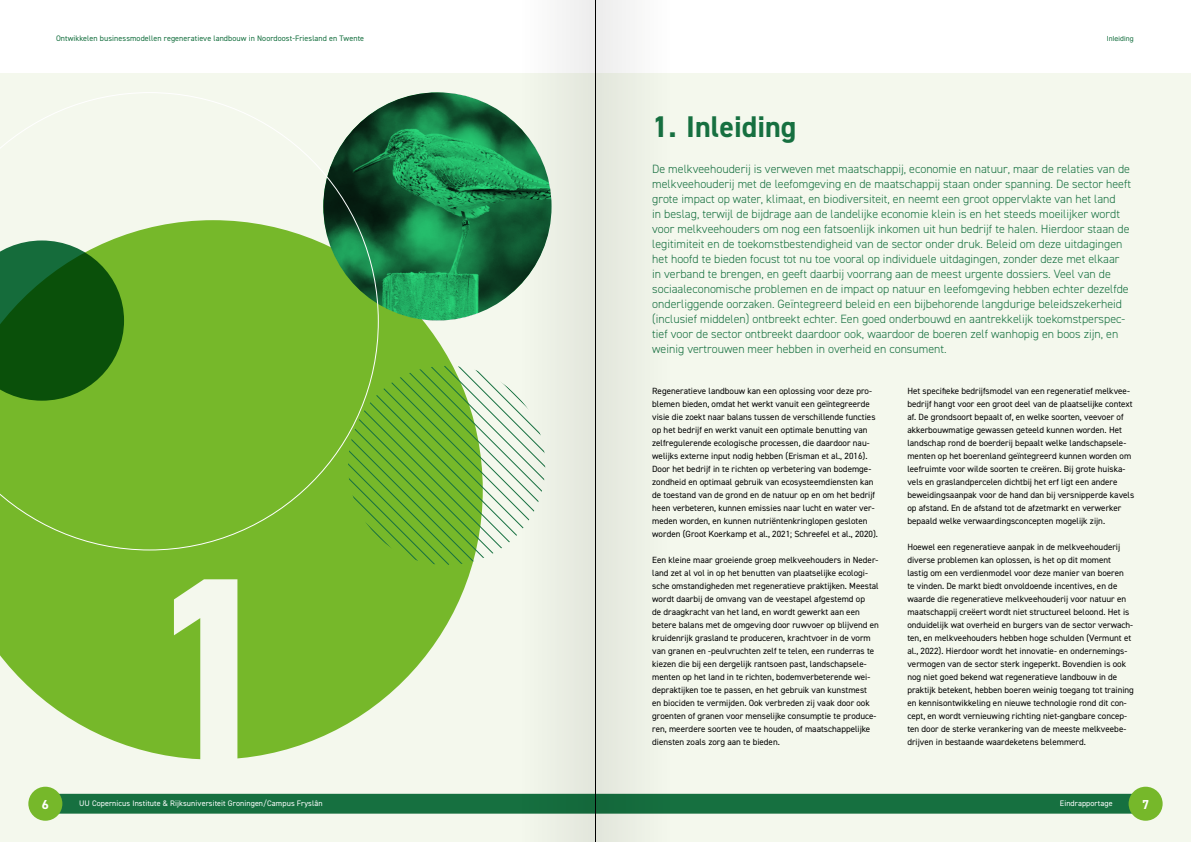
<style>
.page{position:relative;width:1191px;height:842px;background:#fff}
.page>*{position:absolute;margin:0;border:0;box-sizing:border-box;transform-origin:0 0}
.t1{font:700 265.6px "DIN2014";color:#f4f8ed}
.t2{font:700 30px "DIN2014";color:#167040}
.t3{font:700 13px "DIN2014";color:#fff}
.t4{font:300 12px/15px "DIN2014";color:#167040}
.t5{font:9px/13px "DIN2014";color:#000}
.t6{font:8px "DIN2014";letter-spacing:.01em;color:#167040}
.t7{font:8px "DIN2014";letter-spacing:.01em;color:#fff}
.t8{font:7px "Arial";letter-spacing:.01em;color:#167040}
</style>
<div class="page">
<div style="left:0;top:74px;width:1191px;height:768px;background:#f4f8ed"></div>
<div style="left:47px;top:794px;width:1096px;height:20px;background:#167040;border-radius:10px"></div>
<div style="left:28px;top:787px;width:34px;height:34px;background:#76b82a;border-radius:50%"></div>
<div style="left:1128px;top:787px;width:34px;height:34px;background:#76b82a;border-radius:50%"></div>
<svg style="left:0;top:321px;width:472px;height:438px;fill:#76b82a"></svg>
<img style="left:378px;top:92px;width:143px;height:229px">
<svg style="left:0;top:92px;width:378px;height:458px"></svg>
<svg style="left:348px;top:366px;width:173px;height:199px"></svg>
<svg style="left:596px;top:0;width:74px;height:842px"></svg>
<svg style="left:521px;top:0;width:74px;height:842px"></svg>
<hr style="left:595px;top:0;width:1px;height:842px;background:#000">
<p class="t6" style="left:56px;top:33px;width:310px">Ontwikkelen businessmodellen regeneratieve landbouw in Noordoost-Friesland en Twente</p>
<p class="t8" style="left:1107px;top:34px;width:28px">Inleiding</p>
<h1 class="t1" style="left:141px;top:494px;width:145px">1</h1>
<h2 class="t2" style="left:652px;top:106px;width:146px">1. Inleiding</h2>
<p class="t4" style="left:652px;top:161px;width:480px">De melkveehouderij is verweven met maatschappij, economie en natuur, maar de relaties van de melkveehouderij met de leefomgeving en de maatschappij staan onder spanning. De sector heeft grote impact op water, klimaat, en biodiversiteit, en neemt een groot oppervlakte van het land<br>in beslag, terwijl de bijdrage aan de landelijke economie klein is en het steeds moeilijker wordt voor melkveehouders om nog een fatsoenlijk inkomen uit hun bedrijf te halen. Hierdoor staan de legitimiteit en de toekomstbestendigheid van de sector onder druk. Beleid om deze uitdagingen het hoofd te bieden focust tot nu toe vooral op individuele uitdagingen, zonder deze met elkaar in verband te brengen, en geeft daarbij voorrang aan de meest urgente dossiers. Veel van de sociaaleconomische problemen en de impact op natuur en leefomgeving hebben echter dezelfde onderliggende oorzaken. Geïntegreerd beleid en een bijbehorende langdurige beleidszekerheid (inclusief middelen) ontbreekt echter. Een goed onderbouwd en aantrekkelijk toekomstperspec&shy;tief voor de sector ontbreekt daardoor ook, waardoor de boeren zelf wanhopig en boos zijn, en weinig vertrouwen meer hebben in overheid en consument.</p>
<p class="t5" style="left:652px;top:384px;width:227px">Regeneratieve landbouw kan een oplossing voor deze pro&shy;blemen bieden, omdat het werkt vanuit een geïntegreerde visie die zoekt naar balans tussen de verschillende functies op het bedrijf en werkt vanuit een optimale benutting van zelfregulerende ecologische processen, die daardoor nau&shy;welijks externe input nodig hebben (Erisman et al., 2016).<br>Door het bedrijf in te richten op verbetering van bodemge&shy;zondheid en optimaal gebruik van ecosysteemdiensten kan de toestand van de grond en de natuur op en om het bedrijf heen verbeteren, kunnen emissies naar lucht en water ver&shy;meden worden, en kunnen nutriëntenkringlopen gesloten worden (Groot Koerkamp et al., 2021; Schreefel et al., 2020).</p>
<p class="t5" style="left:652px;top:553px;width:228px">Een kleine maar groeiende groep melkveehouders in Neder&shy;land zet al vol in op het benutten van plaatselijke ecologi&shy;sche omstandigheden met regeneratieve praktijken. Meestal wordt daarbij de omvang van de veestapel afgestemd op<br>de draagkracht van het land, en wordt gewerkt aan een betere balans met de omgeving door ruwvoer op blijvend en kruidenrijk grasland te produceren, krachtvoer in de vorm van granen en -peulvruchten zelf te telen, een runderras te kiezen die bij een dergelijk rantsoen past, landschapsele&shy;menten op het land in te richten, bodemverbeterende wei&shy;depraktijken toe te passen, en het gebruik van kunstmest<br>en biociden te vermijden. Ook verbreden zij vaak door ook groenten of granen voor menselijke consumptie te produce&shy;ren, meerdere soorten vee te houden, of maatschappelijke diensten zoals zorg aan te bieden.</p>
<p class="t5" style="left:907px;top:384px;width:228px">Het specifieke bedrijfsmodel van een regeneratief melkvee&shy;bedrijf hangt voor een groot deel van de plaatselijke context af. De grondsoort bepaalt of, en welke soorten, veevoer of akkerbouwmatige gewassen geteeld kunnen worden. Het landschap rond de boerderij bepaalt welke landschapsele&shy;menten op het boerenland geïntegreerd kunnen worden om leefruimte voor wilde soorten te creëren. Bij grote huiska&shy;vels en graslandpercelen dichtbij het erf ligt een andere beweidingsaanpak voor de hand dan bij versnipperde kavels op afstand. En de afstand tot de afzetmarkt en verwerker bepaald welke verwaardingsconcepten mogelijk zijn.</p>
<p class="t5" style="left:907px;top:540px;width:228px">Hoewel een regeneratieve aanpak in de melkveehouderij diverse problemen kan oplossen, is het op dit moment lastig om een verdienmodel voor deze manier van boeren<br>te vinden. De markt biedt onvoldoende incentives, en de waarde die regeneratieve melkveehouderij voor natuur en maatschappij creëert wordt niet structureel beloond. Het is onduidelijk wat overheid en burgers van de sector verwach&shy;ten, en melkveehouders hebben hoge schulden (Vermunt et al., 2022). Hierdoor wordt het innovatie- en ondernemings&shy;vermogen van de sector sterk ingeperkt. Bovendien is ook nog niet goed bekend wat regeneratieve landbouw in de praktijk betekent, hebben boeren weinig toegang tot training en kennisontwikkeling en nieuwe technologie rond dit con&shy;cept, en wordt vernieuwing richting niet-gangbare concep&shy;ten door de sterke verankering van de meeste melkveebe-</p>
<p class="t5" style="left:907px;top:735px;width:180px">drijven in bestaande waardeketens belemmerd.</p>
<h3 class="t3" style="left:42px;top:796px;width:9px">6</h3>
<p class="t7" style="left:79px;top:799px;width:245px">UU Copernicus Institute &amp; Rijksuniversiteit Groningen/Campus Fryslân</p>
<p class="t7" style="left:1060px;top:799px;width:54px">Eindrapportage</p>
<h3 class="t3" style="left:1142px;top:796px;width:9px">7</h3>
</div>
